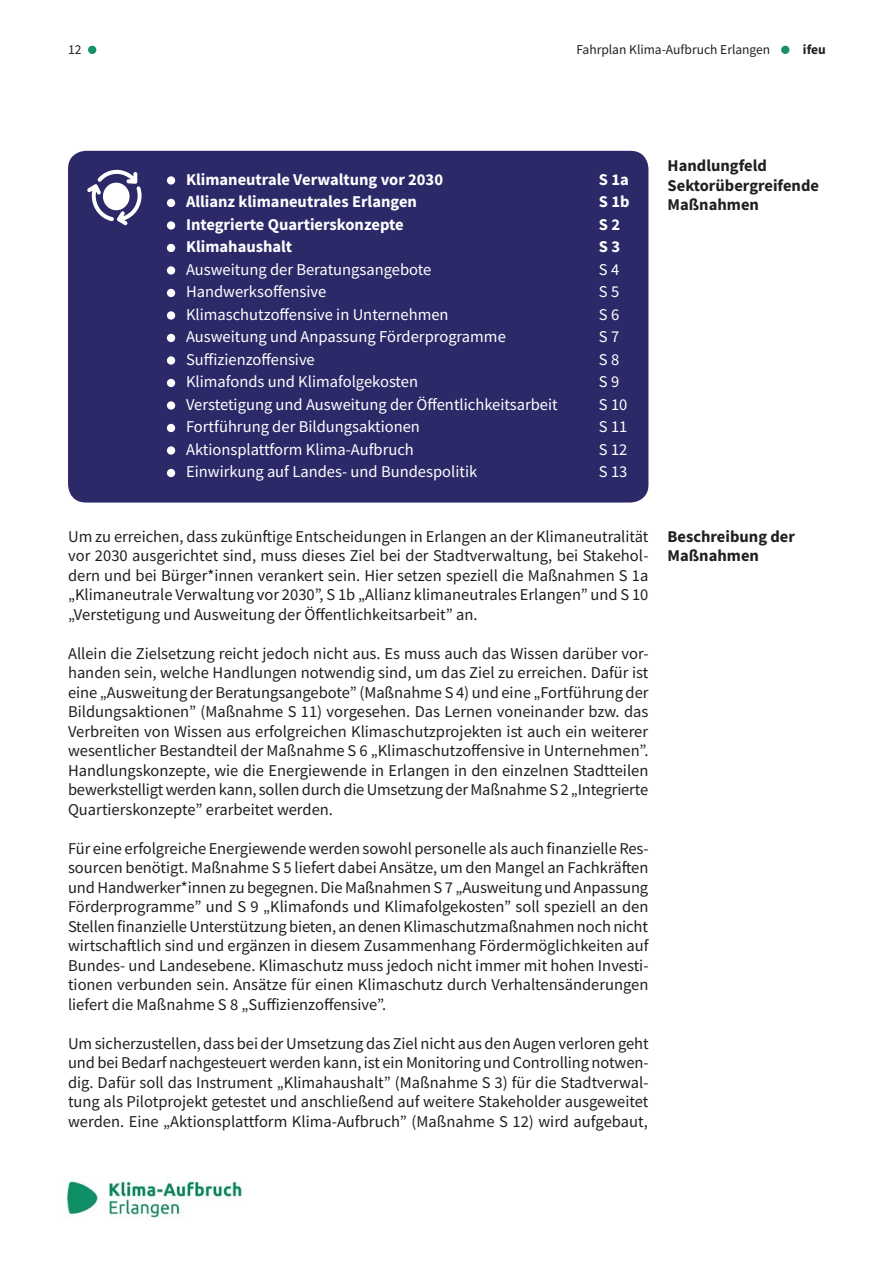
<style>
.page{position:relative;width:893px;height:1263px;background:#fff}
.page>*{position:absolute;margin:0;border:0;box-sizing:border-box;transform-origin:0 0}
.Blocksatz_normal{font:16.5px/19.5px "Source Sans Pro";color:#231f20;text-align:justify}
.Inhaltsv_sub{font:16.5px "Source Sans Pro";color:#fff}
.Inhaltsv_sub-2{font:700 16.5px "Source Sans Pro";color:#fff}
.Randspalte_H{font:700 16.5px/19.5px "Source Sans Pro";color:#231f20}
.Bullet-Tabelle_Maßna{font:16.5px "Source Sans Pro";color:#fff}
.t1{font:13.5px "Source Sans Pro";color:#231f20}
.t2{font:700 13.5px "Source Sans Pro";color:#231f20}
</style>
<div class="page">
<img style="left:66px;top:1181px;width:176px;height:37px">
<div style="left:88px;top:46px;width:8px;height:8px;background:#178f67;border-radius:50%"></div>
<div style="left:781px;top:46px;width:8px;height:8px;background:#178f67;border-radius:50%"></div>
<div style="left:68px;top:151px;width:580px;height:351px;background:#2c2969;border-radius:18px"></div>
<div style="left:167px;top:176px;width:8px;height:9px;background:#fff;border-radius:50%"></div>
<div style="left:167px;top:199px;width:8px;height:8px;background:#fff;border-radius:50%"></div>
<div style="left:167px;top:221px;width:8px;height:9px;background:#fff;border-radius:50%"></div>
<div style="left:167px;top:244px;width:8px;height:8px;background:#fff;border-radius:50%"></div>
<div style="left:167px;top:266px;width:8px;height:9px;background:#fff;border-radius:50%"></div>
<div style="left:167px;top:289px;width:8px;height:8px;background:#fff;border-radius:50%"></div>
<div style="left:167px;top:311px;width:8px;height:9px;background:#fff;border-radius:50%"></div>
<div style="left:167px;top:334px;width:8px;height:8px;background:#fff;border-radius:50%"></div>
<div style="left:167px;top:356px;width:8px;height:9px;background:#fff;border-radius:50%"></div>
<div style="left:167px;top:379px;width:8px;height:8px;background:#fff;border-radius:50%"></div>
<div style="left:167px;top:401px;width:8px;height:9px;background:#fff;border-radius:50%"></div>
<div style="left:167px;top:424px;width:8px;height:8px;background:#fff;border-radius:50%"></div>
<div style="left:167px;top:446px;width:8px;height:9px;background:#fff;border-radius:50%"></div>
<div style="left:167px;top:469px;width:8px;height:8px;background:#fff;border-radius:50%"></div>
<svg style="left:87px;top:169px;width:55px;height:56px"></svg>
<div style="left:103px;top:183px;width:27px;height:27px;background:#fff;border-radius:50%"></div>
<p class="t1" style="left:68px;top:41px;width:15px">12</p>
<p class="t1" style="left:576px;top:41px;width:196px">Fahrplan Klima-Aufbruch Erlangen</p>
<p class="t2" style="left:803px;top:40px;width:24px">ifeu</p>
<p class="Inhaltsv_sub-2" style="left:186px;top:168px;width:259px">Klimaneutrale Verwaltung vor 2030</p>
<p class="Inhaltsv_sub-2" style="left:599px;top:168px;width:31px">S 1a</p>
<p class="Inhaltsv_sub-2" style="left:186px;top:190px;width:232px">Allianz klimaneutrales Erlangen</p>
<p class="Inhaltsv_sub-2" style="left:599px;top:190px;width:32px">S 1b</p>
<p class="Inhaltsv_sub-2" style="left:186px;top:213px;width:219px">Integrierte Quartierskonzepte</p>
<p class="Inhaltsv_sub-2" style="left:599px;top:213px;width:23px">S 2</p>
<p class="Inhaltsv_sub-2" style="left:186px;top:235px;width:108px">Klimahaushalt</p>
<p class="Inhaltsv_sub-2" style="left:599px;top:235px;width:23px">S 3</p>
<p class="Inhaltsv_sub" style="left:186px;top:259px;width:247px">Ausweitung der Beratungsangebote</p>
<p class="Inhaltsv_sub" style="left:599px;top:259px;width:22px">S 4</p>
<p class="Inhaltsv_sub" style="left:186px;top:281px;width:142px">Handwerksoffensive</p>
<p class="Inhaltsv_sub" style="left:599px;top:281px;width:22px">S 5</p>
<p class="Inhaltsv_sub" style="left:186px;top:304px;width:264px">Klimaschutzoffensive in Unternehmen</p>
<p class="Inhaltsv_sub" style="left:599px;top:304px;width:22px">S 6</p>
<p class="Bullet-Tabelle_Maßna" style="left:186px;top:326px;width:321px">Ausweitung und Anpassung Förderprogramme</p>
<p class="Bullet-Tabelle_Maßna" style="left:599px;top:326px;width:22px">S 7</p>
<p class="Inhaltsv_sub" style="left:186px;top:349px;width:130px">Suffizienzoffensive</p>
<p class="Inhaltsv_sub" style="left:599px;top:349px;width:22px">S 8</p>
<p class="Inhaltsv_sub" style="left:186px;top:371px;width:234px">Klimafonds und Klimafolgekosten</p>
<p class="Inhaltsv_sub" style="left:599px;top:371px;width:22px">S 9</p>
<p class="Inhaltsv_sub" style="left:186px;top:394px;width:373px">Verstetigung und Ausweitung der Öffentlichkeitsarbeit</p>
<p class="Inhaltsv_sub" style="left:599px;top:394px;width:30px">S 10</p>
<p class="Inhaltsv_sub" style="left:186px;top:416px;width:235px">Fortführung der Bildungsaktionen</p>
<p class="Inhaltsv_sub" style="left:599px;top:416px;width:30px">S 11</p>
<p class="Inhaltsv_sub" style="left:186px;top:439px;width:229px">Aktionsplattform Klima-Aufbruch</p>
<p class="Inhaltsv_sub" style="left:599px;top:439px;width:30px">S 12</p>
<p class="Inhaltsv_sub" style="left:186px;top:461px;width:293px">Einwirkung auf Landes- und Bundespolitik</p>
<p class="Inhaltsv_sub" style="left:599px;top:461px;width:30px">S 13</p>
<p class="Randspalte_H" style="left:668px;top:156px;width:153px">Handlungfeld<br>Sektorübergreifende<br>Maßnahmen</p>
<p class="Blocksatz_normal" style="left:68px;top:526px;width:582px">Um zu erreichen, dass zukünftige Entscheidungen in Erlangen an der Klimaneutralität vor 2030 ausgerichtet sind, muss dieses Ziel bei der Stadtverwaltung, bei Stakehol&shy;dern und bei Bürger*innen verankert sein. Hier setzen speziell die Maßnahmen S 1a „Klimaneutrale Verwaltung vor 2030”, S 1b „Allianz klimaneutrales Erlangen” und S 10 „Verstetigung und Ausweitung der Öffentlichkeitsarbeit” an.</p>
<p class="Blocksatz_normal" style="left:68px;top:643px;width:582px">Allein die Zielsetzung reicht jedoch nicht aus. Es muss auch das Wissen darüber vor&shy;handen sein, welche Handlungen notwendig sind, um das Ziel zu erreichen. Dafür ist eine „Ausweitung der Beratungsangebote” (Maßnahme S 4) und eine „Fortführung der Bildungsaktionen” (Maßnahme S 11) vorgesehen. Das Lernen voneinander bzw. das Verbreiten von Wissen aus erfolgreichen Klimaschutzprojekten ist auch ein weiterer wesentlicher Bestandteil der Maßnahme S 6 „Klimaschutzoffensive in Unternehmen”.<br>Handlungskonzepte, wie die Energiewende in Erlangen in den einzelnen Stadtteilen bewerkstelligt werden kann, sollen durch die Umsetzung der Maßnahme S 2 „Integrierte Quartierskonzepte” erarbeitet werden.</p>
<p class="Blocksatz_normal" style="left:68px;top:838px;width:582px">Für eine erfolgreiche Energiewende werden sowohl personelle als auch finanzielle Res&shy;sourcen benötigt. Maßnahme S 5 liefert dabei Ansätze, um den Mangel an Fachkräften und Handwerker*innen zu begegnen. Die Maßnahmen S 7 „Ausweitung und Anpassung Förderprogramme” und S 9 „Klimafonds und Klimafolgekosten” soll speziell an den Stellen finanzielle Unterstützung bieten, an denen Klimaschutzmaßnahmen noch nicht wirtschaftlich sind und ergänzen in diesem Zusammenhang Fördermöglichkeiten auf Bundes- und Landesebene. Klimaschutz muss jedoch nicht immer mit hohen Investi&shy;tionen verbunden sein. Ansätze für einen Klimaschutz durch Verhaltensänderungen liefert die Maßnahme S 8 „Suffizienzoffensive”.</p>
<p class="Blocksatz_normal" style="left:68px;top:1033px;width:582px">Um sicherzustellen, dass bei der Umsetzung das Ziel nicht aus den Augen verloren geht und bei Bedarf nachgesteuert werden kann, ist ein Monitoring und Controlling notwen&shy;dig. Dafür soll das Instrument „Klimahaushalt” (Maßnahme S 3) für die Stadtverwal&shy;tung als Pilotprojekt getestet und anschließend auf weitere Stakeholder ausgeweitet werden. Eine „Aktionsplattform Klima-Aufbruch” (Maßnahme S 12) wird aufgebaut,</p>
<p class="Randspalte_H" style="left:668px;top:526px;width:129px">Beschreibung der<br>Maßnahmen</p>
</div>
